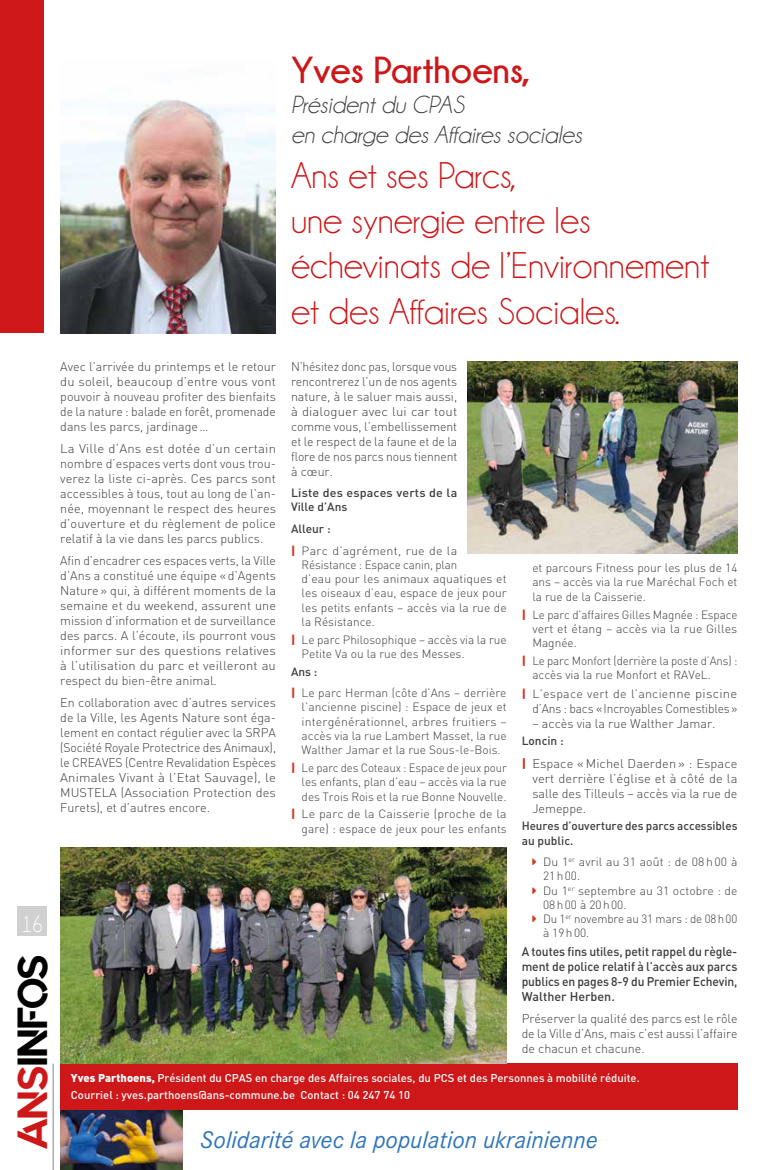
<style>
.page{position:relative;width:780px;height:1170px;background:#fff}
.page>*{position:absolute;margin:0;border:0;box-sizing:border-box;transform-origin:0 0}
.t1{font:41.88px "Quantify";color:#000}
.t2{font:37.5px/45px "Champagne&Limousines";color:#cd1719}
.t3{font:700 37.5px "Champagne&Limousines";color:#cd1719}
.t4{font:italic 25px/30px "Champagne&Limousines";color:#3c3c3b}
.t5{font:italic 25px "Corporate S";color:#2f75ba}
.t6{font:23.75px "Champagne&Limousines";color:#fff;scale:.95 1}
.t7{font:300 12.5px/15px "DIN";color:#3c3c3b;text-align:justify}
.t8{font:300 12.5px/15px "DIN";color:#3c3c3b;text-align:justify;scale:1.05 1}
.t9{font:300 12.5px/15px "DIN";color:#3c3c3b;text-align:justify;scale:.96 1}
.t10{font:500 12.5px/15px "DIN";letter-spacing:-.01em;color:#3c3c3b;text-align:justify}
.t11{font:300 11.88px/14.2px "DIN";color:#3c3c3b}
.t12{font:300 11.88px/14.2px "DIN";color:#3c3c3b;text-align:right;scale:1.04 1}
.t13{font:300 11.88px/21.4px "DIN";letter-spacing:.02em;color:#3c3c3b;scale:1.05 1}
.t14{font:500 11.88px/14.2px "DIN";color:#3c3c3b}
.t15{font:500 11.88px/14.2px "DIN";color:#3c3c3b;scale:1.05 1}
.t16{font:500 11.25px/17px "DIN";color:#fff}
.s1{color:#cd1719}
.s2{font-weight:500}
.s3{font-weight:900;color:#d23627}
.s4{font-size:12.5px}
.s5{font-weight:900}
</style>
<div class="page">
<hr style="left:53px;top:1063px;width:1px;height:106px;background:#9d9d9c">
<div style="left:18px;top:905px;width:29px;height:30px;background:#d0d0d0"></div>
<div style="left:0;top:0;width:44px;height:333px;background:#cd1719"></div>
<img style="left:60px;top:1109px;width:122px;height:60px">
<img style="left:60px;top:100px;width:216px;height:233px">
<div style="left:60px;top:1063px;width:677px;height:46px;background:#cd1719"></div>
<img style="left:61px;top:847px;width:445px;height:216px">
<img style="left:468px;top:361px;width:269px;height:192px">
<h2 class="t3" style="left:291px;top:50px;width:241px">Yves Parthoens,</h2>
<h3 class="t4" style="left:291px;top:90px;width:292px">Président du CPAS<br>en charge des Affaires sociales</h3>
<h2 class="t2" style="left:291px;top:154px;width:420px">Ans et ses Parcs,<br>une synergie entre les échevinats de l’Environnement et des Affaires Sociales.</h2>
<h3 class="t6" style="left:21px;top:911px;width:25px">16</h3>
<h1 class="t1" style="left:9px;top:1149px;width:197px;rotate:-90deg"><span class="s1">ANS</span>INFOS</h1>
<p class="t7" style="left:60px;top:358px;width:217px">Avec l’arrivée du printemps et le retour du soleil, beaucoup d’entre vous vont pouvoir à nouveau profiter des bienfaits de la nature : balade en forêt, promenade dans les parcs, jardinage…</p>
<p class="t8" style="left:60px;top:440px;width:207px">La Ville d’Ans est dotée d’un certain nombre d’espaces verts dont vous trou&shy;verez la liste ci-après. Ces parcs sont accessibles à tous, tout au long de l’an&shy;née, moyennant le respect des heures d’ouverture et du règlement de police relatif à la vie dans les parcs publics.</p>
<p class="t7" style="left:60px;top:552px;width:217px">Afin d’encadrer ces espaces verts, la Ville d’Ans a constitué une équipe «d’Agents Nature» qui, à différent moments de la semaine et du weekend, assurent une mission d’information et de surveillance des parcs. A l’écoute, ils pourront vous informer sur des questions relatives à l’utilisation du parc et veilleront au respect du bien-être animal.</p>
<p class="t7" style="left:60px;top:694px;width:217px">En collaboration avec d’autres services de la Ville, les Agents Nature sont éga&shy;lement en contact régulier avec la SRPA (Société Royale Protectrice des Animaux), le CREAVES (Centre Revalidation Espèces Animales Vivant à l’Etat Sauvage), le MUSTELA (Association Protection des Furets), et d’autres encore.</p>
<p class="t9" style="left:291px;top:358px;width:175px">N’hésitez donc pas, lorsque vous rencontrerez l’un de nos agents nature, à le saluer mais aussi, à dialoguer avec lui car tout comme vous, l’embellissement et le respect de la faune et de la flore de nos parcs nous tiennent à cœur.</p>
<p class="t15" style="left:291px;top:485px;width:160px">Liste des espaces verts de la<br>Ville d’Ans</p>
<p class="t13" style="left:291px;top:518px;width:160px"><span class="s2">Alleur :<br></span><span class="s3">|</span> Parc d’agrément, rue de la</p>
<p class="t11" style="left:301px;top:557px;width:206px">Résistance : Espace canin, plan<br>d’eau pour les animaux aquatiques et les oiseaux d’eau, espace de jeux pour les petits enfants – accès via la rue de la Résistance.</p>
<p class="t11" style="left:301px;top:632px;width:206px;text-indent:-11px"><span class="s3">|</span> Le parc Philosophique – accès via la rue<br>Petite Va ou la rue des Messes.</p>
<p class="t11" style="left:291px;top:660px;width:217px;line-height:21.4px"><span class="s2">Ans :<br></span><span class="s3">|</span> Le parc Herman (côte d’Ans – derrière</p>
<p class="t11" style="left:301px;top:699px;width:207px;text-align:justify">l’ancienne piscine) : Espace de jeux et intergénérationnel, arbres fruitiers – accès via la rue Lambert Masset, la rue Walther Jamar et la rue Sous-le-Bois.</p>
<p class="t11" style="left:301px;top:760px;width:207px;text-align:justify;text-indent:-11px"><span class="s3">|</span> Le parc des Coteaux : Espace de jeux pour les enfants, plan d’eau – accès via la rue des Trois Rois et la rue Bonne Nouvelle.</p>
<p class="t12" style="left:291px;top:806px;width:209px"><span class="s3">|</span> Le parc de la Caisserie (proche de la gare) : espace de jeux pour les enfants</p>
<p class="t11" style="left:532px;top:560px;width:206px;text-align:justify">et parcours Fitness pour les plus de 14 ans – accès via la rue Maréchal Foch et la rue de la Caisserie.</p>
<p class="t11" style="left:532px;top:607px;width:207px;text-align:justify;text-indent:-11px"><span class="s3">|</span> Le parc d’affaires Gilles Magnée : Espace vert et étang – accès via la rue Gilles Magnée.</p>
<p class="t11" style="left:532px;top:653px;width:206px;text-indent:-11px"><span class="s3">|</span> Le parc Monfort (derrière la poste d’Ans) : accès via la rue Monfort et RAVeL.</p>
<p class="t13" style="left:521px;top:682px;width:207px"><span class="s3">|</span> L’espace vert de l’ancie<span class="s4">nne piscine</span></p>
<p class="t9" style="left:532px;top:700px;width:215px">d’Ans : bacs «Incroyables Comestibles»</p>
<p class="t7" style="left:532px;top:715px;width:184px">– accès via la rue Walther Jamar.</p>
<p class="t14" style="left:521px;top:733px;width:44px">Loncin :</p>
<p class="t7" style="left:532px;top:755px;width:206px;text-indent:-11px"><span class="s3">|</span> Espace « Michel Daerden » : Espace vert derrière l’église et à côté de la salle des Tilleuls – accès via la rue de Jemeppe.</p>
<p class="t14" style="left:521px;top:818px;width:217px">Heures d’ouverture des parcs accessibles au public.</p>
<p class="t11" style="left:543px;top:854px;width:196px">Du 1<sup>er</sup> avril au 31 août : de 08h 00 à<br>21h00.<br>Du 1<sup>er</sup> septembre au 31 octobre : de<br>08h00 à 20h00.<br>Du 1<sup>er</sup> novembre au 31 mars : de 08h00 à 19h00.</p>
<p class="t10" style="left:521px;top:943px;width:217px">A toutes fins utiles, petit rappel du règle&shy;ment de police relatif à l’accès aux parcs publics en pages 8-9 du Premier Echevin, Walther Herben.</p>
<p class="t7" style="left:521px;top:1010px;width:217px">Préserver la qualité des parcs est le rôle de la Ville d’Ans, mais c’est aussi l’affaire de chacun et chacune.</p>
<p class="t16" style="left:71px;top:1069px;width:570px"><span class="s5">Yves Parthoens,</span> Président du CPAS en charge des Affaires sociales, du PCS et des Personnes à mobilité réduite.<br>Courriel : yves.parthoens@ans-commune.be Contact : 04 247 74 10</p>
<h3 class="t5" style="left:200px;top:1125px;width:399px">Solidarité avec la population ukrainienne</h3>
</div>
